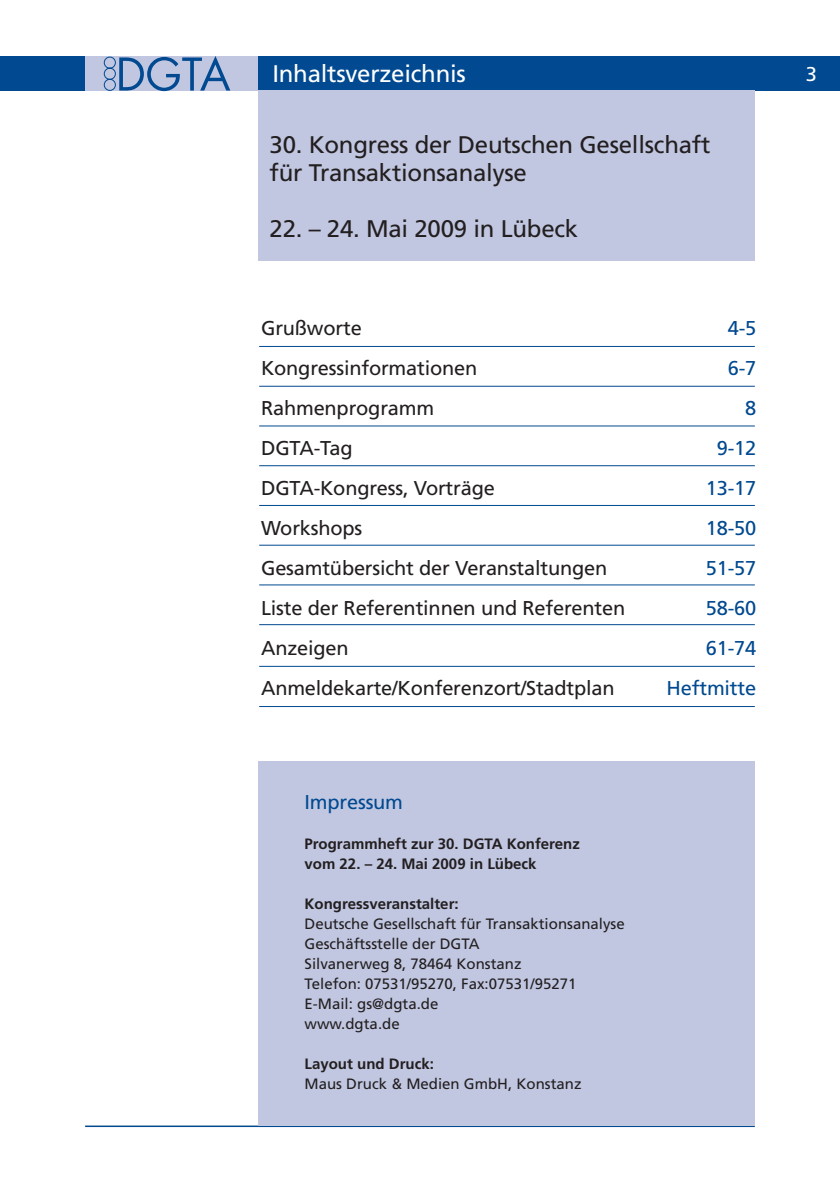
<style>
.page{position:relative;width:840px;height:1191px;background:#fff}
.page>*{position:absolute;margin:0;border:0;box-sizing:border-box;transform-origin:0 0}
.t1{font:24px/28px "Frutiger";letter-spacing:-.01em;color:#231f20}
.t2{font:24px "Frutiger";letter-spacing:-.01em;color:#fff}
.t3{font:20px/40px "Frutiger";letter-spacing:-.01em;color:#231f20}
.t4{font:20px/40px "Frutiger";letter-spacing:-.01em;color:#014990;text-align:right}
.t5{font:15px/20px "Frutiger";color:#231f20}
.t6{font:700 15px/20px "Frutiger";color:#231f20}
</style>
<div class="page">
<div style="left:0;top:57px;width:839px;height:34px;background:#014990"></div>
<div style="left:85px;top:57px;width:173px;height:34px;background:#c1c7e1"></div>
<svg style="left:103px;top:56px;width:127px;height:35px"></svg>
<hr style="left:85px;top:1125px;width:669px;height:2px;background:#014990">
<div style="left:258px;top:91px;width:496px;height:170px;background:#c1c7e1"></div>
<div style="left:258px;top:761px;width:496px;height:364px;background:#c1c7e1"></div>
<hr style="left:259px;top:346px;width:495px;height:1px;background:#014990">
<hr style="left:259px;top:386px;width:495px;height:1px;background:#014990">
<hr style="left:259px;top:425px;width:495px;height:1px;background:#014990">
<hr style="left:259px;top:465px;width:495px;height:1px;background:#014990">
<hr style="left:259px;top:505px;width:495px;height:1px;background:#014990">
<hr style="left:259px;top:544px;width:495px;height:1px;background:#014990">
<hr style="left:259px;top:584px;width:495px;height:1px;background:#014990">
<hr style="left:259px;top:624px;width:495px;height:1px;background:#014990">
<hr style="left:259px;top:666px;width:495px;height:1px;background:#014990">
<hr style="left:259px;top:706px;width:495px;height:1px;background:#014990">
<p class="t2" style="left:272px;top:60px;width:195px">Inhaltsverzeichnis</p>
<p class="t1" style="left:269px;top:131px;width:442px">30. Kongress der Deutschen Gesellschaft für Transaktionsanalyse</p>
<p class="t1" style="left:269px;top:215px;width:310px">22. – 24. Mai 2009 in Lübeck</p>
<p class="t3" style="left:261px;top:307px;width:365px">Grußworte<br>Kongressinformationen<br>Rahmenprogramm<br>DGTA-Tag<br>DGTA-Kongress, Vorträge<br>Workshops<br>Gesamtübersicht der Veranstaltungen<br>Liste der Referentinnen und Referenten<br>Anzeigen<br>Anmeldekarte/Konferenzort/Stadtplan</p>
<p class="t4" style="left:666px;top:307px;width:91px">4-5<br>6-7<br>8<br>9-12<br>13-17<br>18-50<br>51-57<br>58-60<br>61-74<br>Heftmitte</p>
<p class="t4" style="left:304px;top:782px;width:100px">Impressum</p>
<p class="t6" style="left:304px;top:833px;width:276px">Programmheft zur 30. DGTA Konferenz vom 22. – 24. Mai 2009 in Lübeck</p>
<p class="t6" style="left:304px;top:893px;width:155px">Kongressveranstalter:</p>
<p class="t5" style="left:304px;top:913px;width:321px">Deutsche Gesellschaft für Transaktionsanalyse<br>Geschäftsstelle der DGTA<br>Silvanerweg 8, 78464 Konstanz<br>Telefon: 07531/95270, Fax:07531/95271<br>E-Mail: gs@dgta.de<br>www.dgta.de</p>
<p class="t6" style="left:304px;top:1053px;width:131px">Layout und Druck:</p>
<p class="t5" style="left:304px;top:1073px;width:278px">Maus Druck &amp; Medien GmbH, Konstanz</p>
</div>
